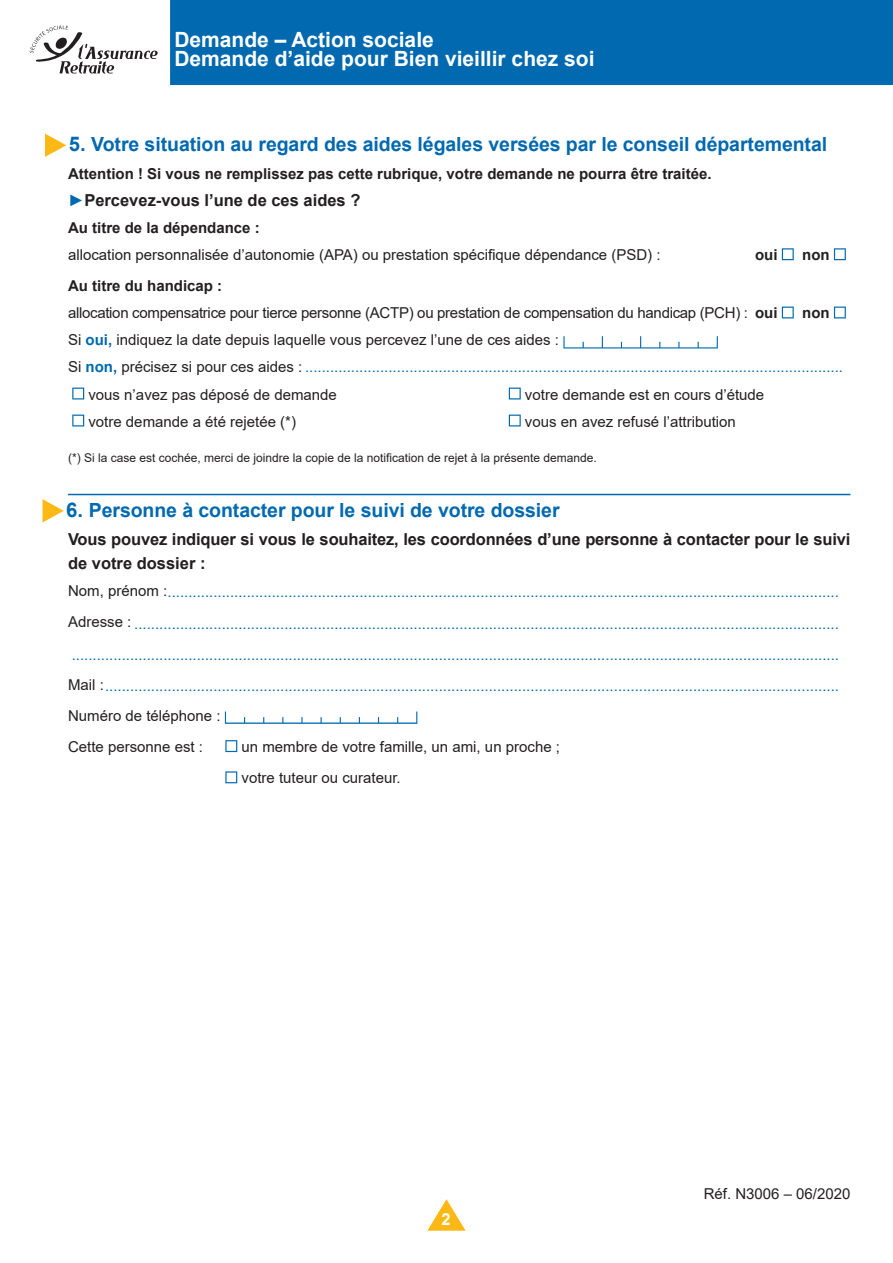
<style>
.page{position:relative;width:893px;height:1263px;background:#fff}
.page>*{position:absolute;margin:0;border:0;box-sizing:border-box;transform-origin:0 0}
.t1{font:700 21px "Arial";color:#fff}
.titre_1{font:700 19.5px "Arial";letter-spacing:-.005em;color:#0169b0}
.texte_courant{font:700 16.5px/24px "Arial";letter-spacing:-.01em;color:#231f20}
.t2{font:700 16.5px "Arial";color:#fff}
.texte_courant-2{font:15px "Arial";color:#0169b0}
.texte_courant-3{font:15px "Arial";color:#231f20}
.texte_courant-4{font:700 15px "Arial";color:#231f20}
.texte_courant-5{font:15px "Arial";letter-spacing:-.02em;color:#231f20}
.texte_courant-6{font:12px "Arial";color:#231f20}
.s1{font-size:20.25px}
.s2{font-weight:400;color:#0169b0}
.s3{font-weight:700}
.s4{font-weight:700;color:#0169b0}
.s5{color:#231f20}
</style>
<div class="page">
<div style="left:170px;top:0;width:723px;height:85px;background:#0169b0"></div>
<svg style="left:427px;top:1199px;width:39px;height:32px"></svg>
<hr style="left:68px;top:494px;width:782px;height:1px;background:#0169b0">
<svg style="left:45px;top:134px;width:21px;height:23px"></svg>
<svg style="left:781px;top:248px;width:1px;height:12px"></svg>
<svg style="left:782px;top:248px;width:12px;height:12px"></svg>
<svg style="left:833px;top:248px;width:1px;height:12px"></svg>
<svg style="left:834px;top:248px;width:12px;height:12px"></svg>
<svg style="left:782px;top:307px;width:12px;height:11px"></svg>
<svg style="left:834px;top:307px;width:12px;height:11px"></svg>
<svg style="left:563px;top:336px;width:155px;height:12px"></svg>
<svg style="left:72px;top:388px;width:12px;height:11px"></svg>
<svg style="left:509px;top:388px;width:12px;height:11px"></svg>
<svg style="left:72px;top:415px;width:12px;height:11px"></svg>
<svg style="left:509px;top:415px;width:12px;height:11px"></svg>
<svg style="left:43px;top:499px;width:21px;height:23px"></svg>
<svg style="left:225px;top:711px;width:192px;height:13px"></svg>
<svg style="left:225px;top:740px;width:12px;height:12px"></svg>
<svg style="left:225px;top:771px;width:12px;height:12px"></svg>
<svg style="left:30px;top:26px;width:128px;height:48px"></svg>
<p class="t1" style="left:174px;top:25px;width:261px">Demande – Action sociale</p>
<p class="t1" style="left:174px;top:44px;width:422px">Demande d’aide pour Bien vieillir chez soi</p>
<p class="titre_1" style="left:69px;top:130px;width:760px"><span class="s1">5.</span> Votre situation au regard des aides légales versées par le conseil départemental</p>
<p class="texte_courant-4" style="left:68px;top:163px;width:645px">Attention ! Si vous ne remplissez pas cette rubrique, votre demande ne pourra être traitée.</p>
<p class="texte_courant" style="left:68px;top:189px;width:294px"><span class="s2">►</span>Percevez-vous l’une de ces aides ?</p>
<p class="texte_courant-4" style="left:68px;top:217px;width:193px">Au titre de la dépendance :</p>
<p class="texte_courant-3" style="left:68px;top:245px;width:594px">allocation personnalisée d’autonomie (APA) ou prestation spécifique dépendance (PSD) :</p>
<p class="texte_courant-4" style="left:755px;top:244px;width:24px">oui</p>
<p class="texte_courant-4" style="left:802px;top:244px;width:29px">non</p>
<p class="texte_courant-4" style="left:68px;top:276px;width:156px">Au titre du handicap :</p>
<p class="texte_courant-5" style="left:68px;top:303px;width:711px">allocation compensatrice pour tierce personne (ACTP) ou prestation de compensation du handicap (PCH) : <span class="s3">oui</span></p>
<p class="texte_courant-4" style="left:802px;top:303px;width:29px">non</p>
<p class="texte_courant-3" style="left:68px;top:330px;width:493px">Si <span class="s4">oui,</span> indiquez la date depuis laquelle vous percevez l’une de ces aides :</p>
<p class="texte_courant-2" style="left:68px;top:357px;width:776px"><span class="s5">Si</span> <span class="s3">non,</span> <span class="s5">précisez si pour ces aides :</span> .................................................................................................................................</p>
<p class="texte_courant-3" style="left:88px;top:384px;width:250px">vous n’avez pas déposé de demande</p>
<p class="texte_courant-3" style="left:525px;top:384px;width:241px">votre demande est en cours d’étude</p>
<p class="texte_courant-3" style="left:88px;top:411px;width:209px">votre demande a été rejetée (*)</p>
<p class="texte_courant-3" style="left:525px;top:411px;width:212px">vous en avez refusé l’attribution</p>
<p class="texte_courant-6" style="left:68px;top:449px;width:530px">(*) Si la case est cochée, merci de joindre la copie de la notification de rejet à la présente demande.</p>
<p class="titre_1" style="left:66px;top:496px;width:495px"><span class="s1">6.</span> Personne à contacter pour le suivi de votre dossier</p>
<p class="texte_courant" style="left:68px;top:527px;width:784px">Vous pouvez indiquer si vous le souhaitez, les coordonnées d’une personne à contacter pour le suivi de votre dossier :</p>
<p class="texte_courant-2" style="left:68px;top:582px;width:772px"><span class="s5">Nom, prénom :</span>.................................................................................................................................................................</p>
<p class="texte_courant-2" style="left:68px;top:613px;width:772px"><span class="s5">Adresse :</span> .........................................................................................................................................................................</p>
<p class="texte_courant-2" style="left:72px;top:644px;width:769px">........................................................................................................................................................................................</p>
<p class="texte_courant-2" style="left:68px;top:675px;width:772px"><span class="s5">Mail :</span>................................................................................................................................................................................</p>
<p class="texte_courant-3" style="left:68px;top:705px;width:154px">Numéro de téléphone :</p>
<p class="texte_courant-3" style="left:68px;top:736px;width:137px">Cette personne est :</p>
<p class="texte_courant-3" style="left:242px;top:736px;width:320px">un membre de votre famille, un ami, un proche ;</p>
<p class="texte_courant-3" style="left:242px;top:768px;width:161px">votre tuteur ou curateur.</p>
<p class="t2" style="left:441px;top:1208px;width:11px">2</p>
<p class="texte_courant-3" style="left:704px;top:1183px;width:148px">Réf. N3006 – 06/2020</p>
</div>
